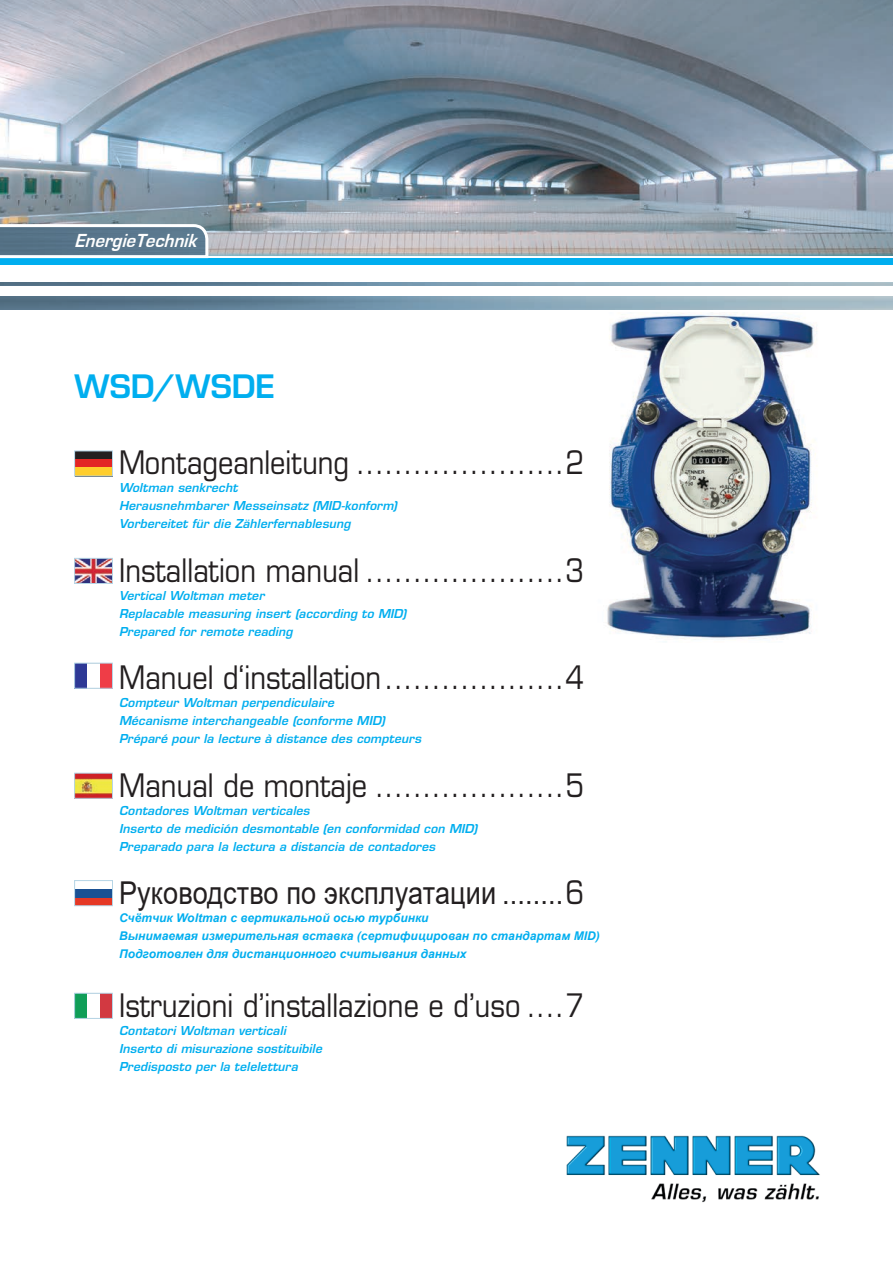
<style>
.page{position:relative;width:893px;height:1263px;background:#fff}
.page>*{position:absolute;margin:0;border:0;box-sizing:border-box;transform-origin:0 0}
.t1{font:31.5px "Eurostile LT Std";letter-spacing:.005em;color:#231f20;scale:.86 1}
.t2{font:31.5px "Arial";letter-spacing:.005em;color:#231f20;scale:.86 1}
.t3{font:600 31.5px "Eurostile LT Std";letter-spacing:-.005em;color:#00aeef}
.t4{font:italic 700 19.5px "Eurostile";color:#fff;scale:.95 1}
.t5{font:italic 600 12px/18px "Eurostile LT Std";letter-spacing:.015em;color:#00aeef}
.t6{font:italic 700 12px/18px "Arial";letter-spacing:.005em;color:#00aeef}
.s1{font-family:"Eurostile LT Std"}
</style>
<div class="page">
<div style="left:0;top:258px;width:893px;height:6px;background:#00aeef"></div>
<img style="left:0;top:283px;width:893px;height:3px">
<img style="left:0;top:297px;width:893px;height:12px">
<img style="left:0;top:0;width:893px;height:255px">
<svg style="left:0;top:223px;width:210px;height:36px;background:#7590a2"></svg>
<img style="left:566px;top:1135px;width:254px;height:68px">
<div style="left:75px;top:451px;width:37px;height:25px;background:#231f20"></div>
<div style="left:75px;top:459px;width:37px;height:17px;background:#e32625"></div>
<div style="left:75px;top:468px;width:37px;height:8px;background:#ffce2d"></div>
<div style="left:74px;top:451px;width:39px;height:25px;border:1px solid #b5d5e6"></div>
<img style="left:76px;top:560px;width:35px;height:22px">
<div style="left:74px;top:558px;width:39px;height:26px;border:1px solid #b5d5e6"></div>
<div style="left:100px;top:993px;width:12px;height:25px;background:#d23941"></div>
<div style="left:75px;top:993px;width:12px;height:25px;background:#109e58"></div>
<div style="left:74px;top:993px;width:39px;height:25px;border:1px solid #b5d5e6"></div>
<img style="left:76px;top:775px;width:35px;height:21px">
<div style="left:74px;top:773px;width:39px;height:25px;border:1px solid #b5d5e6"></div>
<div style="left:75px;top:897px;width:37px;height:9px;background:#e53825"></div>
<div style="left:75px;top:889px;width:37px;height:8px;background:#1a5194"></div>
<div style="left:74px;top:880px;width:39px;height:26px;border:1px solid #b5d5e6"></div>
<div style="left:100px;top:663px;width:12px;height:25px;background:#ef3d47"></div>
<div style="left:75px;top:663px;width:12px;height:25px;background:#2e3996"></div>
<div style="left:74px;top:663px;width:39px;height:25px;border:1px solid #b5d5e6"></div>
<img style="left:607px;top:313px;width:210px;height:327px">
<h2 class="t4" style="left:74px;top:230px;width:136px">EnergieTechnik</h2>
<h1 class="t3" style="left:74px;top:367px;width:202px">WSD/WSDE</h1>
<h1 class="t1" style="left:119px;top:444px;width:542px">Montageanleitung ......................2</h1>
<p class="t5" style="left:119px;top:479px;width:279px">Woltman senkrecht<br>Herausnehmbarer Messeinsatz (MID-konform)<br>Vorbereitet für die Zählerfernablesung</p>
<h1 class="t1" style="left:119px;top:551px;width:542px">Installation manual .....................3</h1>
<p class="t5" style="left:119px;top:586px;width:289px">Vertical Woltman meter<br>Replacable measuring insert (according to MID)<br>Prepared for remote reading</p>
<h1 class="t1" style="left:119px;top:659px;width:542px">Manuel d‘installation...................4</h1>
<p class="t5" style="left:119px;top:694px;width:303px">Compteur Woltman perpendiculaire<br>Mécanisme interchangeable (conforme MID)<br>Préparé pour la lecture à distance des compteurs</p>
<h1 class="t1" style="left:119px;top:766px;width:542px">Manual de montaje ....................5</h1>
<p class="t5" style="left:119px;top:801px;width:360px">Contadores Woltman verticales<br>Inserto de medición desmontable (en conformidad con MID)<br>Preparado para la lectura a distancia de contadores</p>
<h1 class="t2" style="left:119px;top:871px;width:542px">Руководство по эксплуатации ........<span class="s1">6</span></h1>
<p class="t6" style="left:119px;top:909px;width:482px">Счётчик Woltman с вертикальной осью турбинки<br>Вынимаемая измерительная вставка (сертифицирован по стандартам MID)<br>Подготовлен для дистанционного считывания данных</p>
<h1 class="t1" style="left:119px;top:986px;width:542px">Istruzioni d’installazione e d’uso ....7</h1>
<p class="t5" style="left:119px;top:1021px;width:204px">Contatori Woltman verticali<br>Inserto di misurazione sostituibile<br>Predisposto per la telelettura</p>
</div>
